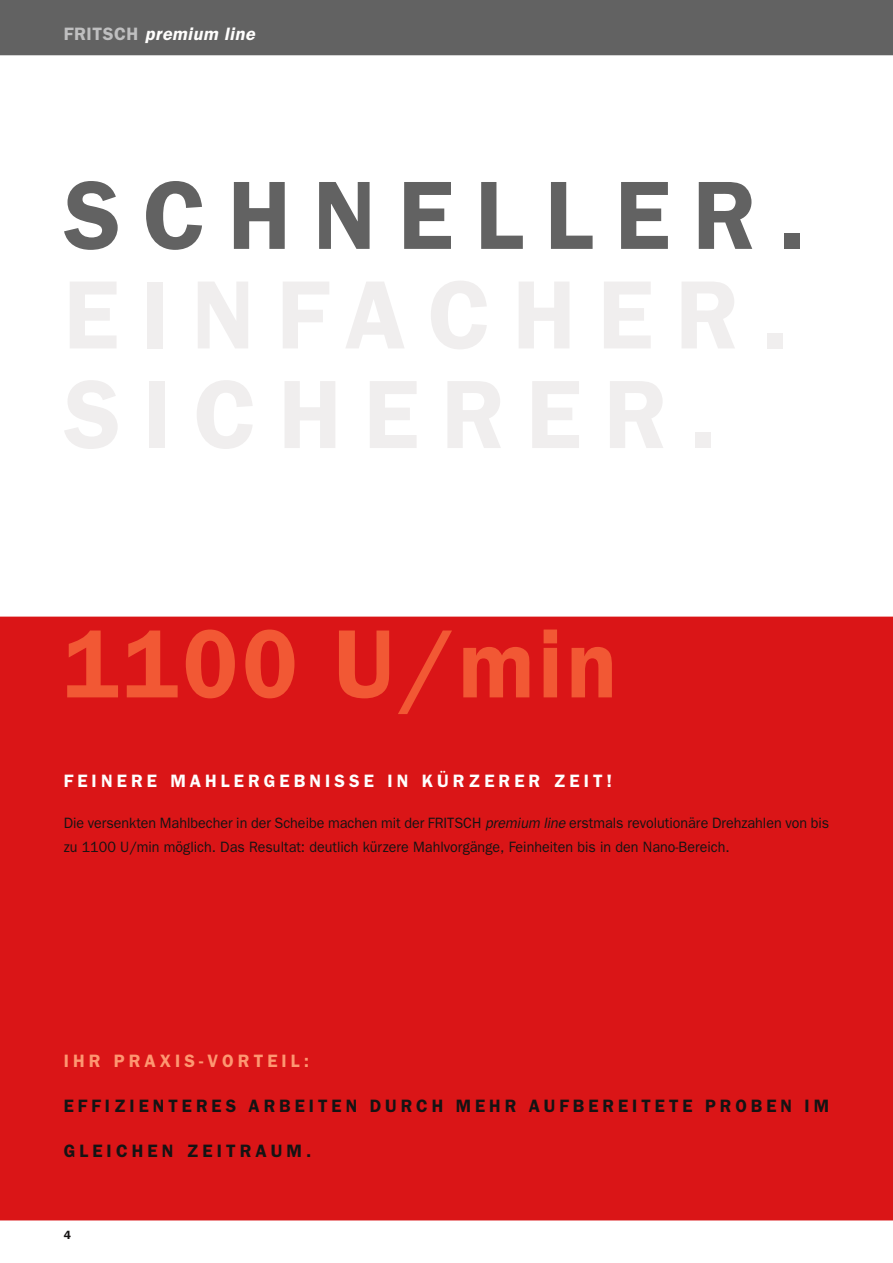
<style>
.page{position:relative;width:893px;height:1263px;background:#fff}
.page>*{position:absolute;margin:0;border:0;box-sizing:border-box;transform-origin:0 0}
.t1{font:600 97.5px "Franklin Gothic";letter-spacing:.23em;color:#626262}
.t2{font:600 97.5px "Franklin Gothic";color:#f25834;scale:.94 1}
.t3{font:600 18px "Franklin Gothic";letter-spacing:.23em;color:#151313}
.t4{font:600 18px "Franklin Gothic";letter-spacing:.23em;color:#fffefd}
.t5{font:italic 600 18px "Franklin Gothic";color:#fffefd}
.t6{font:600 18px "Franklin Gothic";letter-spacing:.23em;color:#fe9771}
.t7{font:15px/24px "Franklin Gothic";color:#151313;scale:.95 1}
.s1{font-style:normal;color:#bfbfc0}
.s2{font-style:italic}
</style>
<div class="page">
<div style="left:0;top:617px;width:893px;height:603px;background:#da1517"></div>
<div style="left:0;top:0;width:893px;height:55px;background:#626262"></div>
<p class="t5" style="left:64px;top:23px;width:193px"><span class="s1">FRITSCH</span> premium line</p>
<h1 class="t1" style="left:64px;top:158px;width:744px">SCHNELLER.</h1>
<h1 class="t2" style="left:64px;top:606px;width:589px">1100 U/MIN</h1>
<p class="t4" style="left:64px;top:770px;width:550px">FEINERE M AHLERGEBNISSE IN KÜRZERER ZEIT!</p>
<p class="t7" style="left:64px;top:810px;width:807px">Die versenkten Mahlbecher in der Scheibe machen mit der FRITSCH <span class="s2">premium line</span> erstmals revolutionäre Drehzahlen von bis zu 1100 U/min möglich. Das Resultat: deutlich kürzere Mahlvorgänge, Feinheiten bis in den Nano-Bereich.</p>
<p class="t6" style="left:64px;top:1050px;width:247px">I HR PRAXIS-VORTEIL:</p>
<p class="t3" style="left:64px;top:1095px;width:767px">EFFIZIENTERES ARBEITEN DURCH MEHR AUFBEREITETE PROBEN IM</p>
<p class="t3" style="left:64px;top:1140px;width:249px">GLEICHEN ZEITRAUM.</p>
</div>
